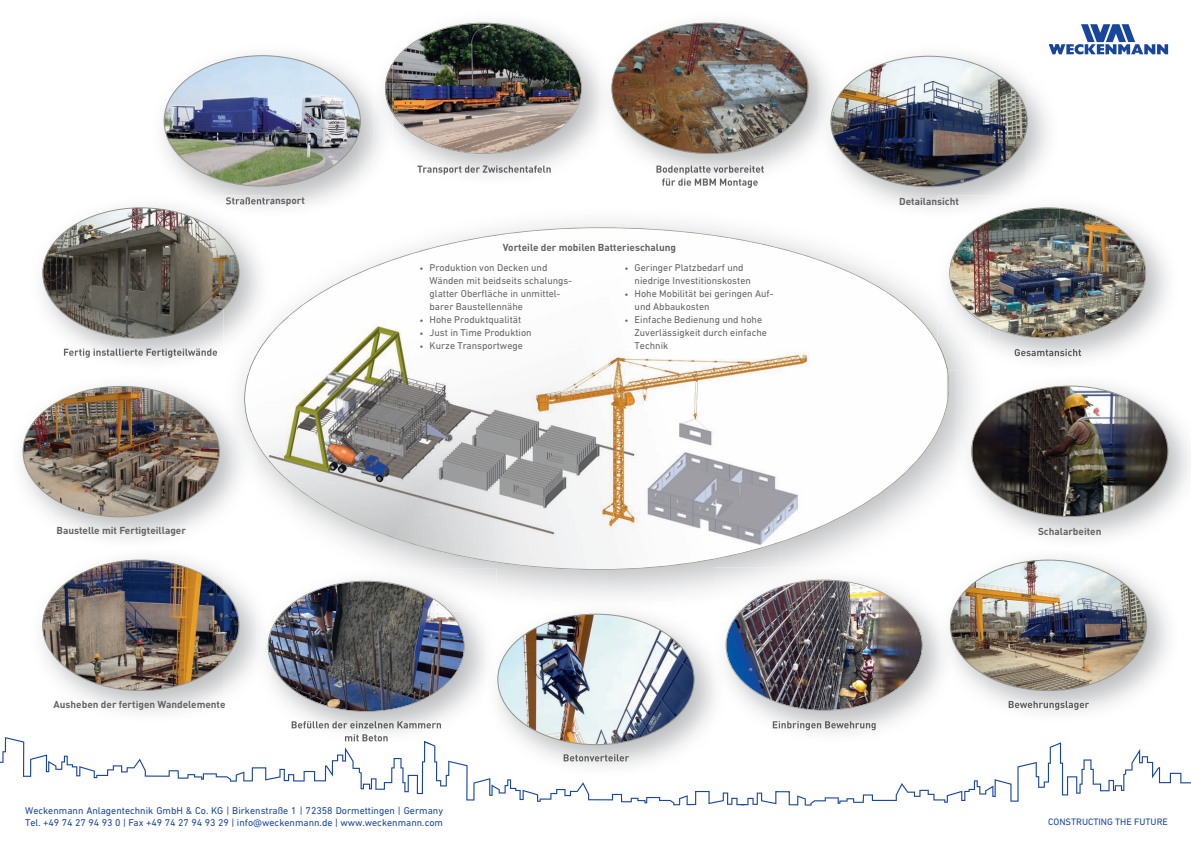
<style>
.page{position:relative;width:1191px;height:842px;background:#fff}
.page>*{position:absolute;margin:0;border:0;box-sizing:border-box;transform-origin:0 0}
.t1{font:10px/13px "DIN Next CYR";color:#636366}
.t2{font:10px/12px "DIN Next CYR";color:#18469d}
.t3{font:700 10px "FFDIN";color:#636366}
.t4{font:9.5px "DIN Next CYR";color:#18469d}
.s1{font-family:"Scala"}
</style>
<div class="page">
<svg style="left:245px;top:227px;width:704px;height:343px"></svg>
<svg style="left:0;top:737px;width:1191px;height:69px"></svg>
<img style="left:417px;top:165px;width:134px;height:10px">
<img style="left:392px;top:23px;width:190px;height:131px">
<img style="left:989px;top:206px;width:179px;height:154px">
<img style="left:937px;top:227px;width:52px;height:144px">
<img style="left:937px;top:342px;width:11px;height:29px">
<img style="left:1014px;top:349px;width:67px;height:7px">
<img style="left:949px;top:207px;width:197px;height:132px">
<img style="left:644px;top:21px;width:175px;height:165px">
<img style="left:600px;top:69px;width:12px;height:59px">
<img style="left:656px;top:166px;width:108px;height:9px">
<img style="left:662px;top:178px;width:95px;height:8px">
<img style="left:612px;top:23px;width:196px;height:131px">
<img style="left:385px;top:63px;width:7px;height:51px">
<img style="left:271px;top:197px;width:33px;height:10px">
<img style="left:164px;top:56px;width:196px;height:130px">
<img style="left:1024px;top:54px;width:32px;height:135px">
<svg style="left:1048px;top:24px;width:120px;height:30px"></svg>
<img style="left:937px;top:195px;width:122px;height:24px">
<img style="left:991px;top:207px;width:68px;height:12px">
<img style="left:819px;top:57px;width:12px;height:102px">
<img style="left:831px;top:56px;width:196px;height:131px">
<img style="left:959px;top:374px;width:231px;height:165px">
<img style="left:972px;top:386px;width:195px;height:131px">
<img style="left:714px;top:568px;width:240px;height:175px">
<img style="left:773px;top:721px;width:102px;height:9px">
<img style="left:938px;top:611px;width:48px;height:112px">
<img style="left:938px;top:548px;width:12px;height:63px">
<img style="left:1008px;top:701px;width:81px;height:9px">
<img style="left:950px;top:560px;width:196px;height:130px">
<img style="left:486px;top:612px;width:240px;height:165px">
<img style="left:714px;top:580px;width:208px;height:131px">
<img style="left:563px;top:754px;width:66px;height:7px">
<img style="left:498px;top:614px;width:196px;height:131px">
<img style="left:256px;top:569px;width:240px;height:175px">
<svg style="left:424px;top:741px;width:7px;height:3px"></svg>
<svg style="left:486px;top:602px;width:10px;height:9px"></svg>
<img style="left:292px;top:721px;width:150px;height:7px">
<img style="left:345px;top:734px;width:43px;height:7px">
<img style="left:271px;top:581px;width:194px;height:131px">
<img style="left:41px;top:548px;width:230px;height:175px">
<img style="left:268px;top:630px;width:3px;height:33px">
<img style="left:43px;top:560px;width:196px;height:130px">
<img style="left:21px;top:378px;width:230px;height:171px">
<img style="left:244px;top:374px;width:7px;height:59px">
<svg style="left:223px;top:548px;width:28px;height:1px"></svg>
<img style="left:23px;top:386px;width:196px;height:131px">
<img style="left:223px;top:227px;width:48px;height:144px">
<img style="left:249px;top:333px;width:22px;height:38px">
<img style="left:226px;top:197px;width:45px;height:10px">
<img style="left:64px;top:348px;width:153px;height:10px">
<img style="left:43px;top:208px;width:196px;height:130px">
<p class="t3" style="left:503px;top:240px;width:175px">Vorteile der mobilen Batterieschalung</p>
<p class="t1" style="left:429px;top:261px;width:144px;text-indent:-10px"><span class="s1">•</span> Produktion von Decken und<br>Wänden mit beidseits schalungs&shy;glatter Oberfläche in unmittel&shy;barer Baustellennähe</p>
<p class="t1" style="left:420px;top:313px;width:103px"><span class="s1">•</span> Hohe Produktqualität</p>
<p class="t1" style="left:420px;top:326px;width:114px"><span class="s1">•</span> Just in Time Produktion</p>
<p class="t1" style="left:420px;top:339px;width:105px"><span class="s1">•</span> Kurze Transportwege</p>
<p class="t1" style="left:634px;top:260px;width:118px;text-indent:-10px"><span class="s1">•</span> Geringer Platzbedarf und niedrige Investitionskosten</p>
<p class="t1" style="left:634px;top:286px;width:140px;text-indent:-10px"><span class="s1">•</span> Hohe Mobilität bei geringen Auf&shy;und Abbaukosten</p>
<p class="t1" style="left:634px;top:312px;width:134px;text-indent:-10px"><span class="s1">•</span> Einfache Bedienung und hohe<br>Zuverlässigkeit durch einfache<br>Technik</p>
<p class="t3" style="left:56px;top:524px;width:131px">Baustelle mit Fertigteillager</p>
<p class="t3" style="left:53px;top:698px;width:174px">Ausheben der fertigen Wandelemente</p>
<p class="t2" style="left:25px;top:804px;width:419px">Weckenmann Anlagentechnik GmbH &amp; Co. KG | Birkenstraße 1 | 72358 Dormettingen | Germany<br>Tel. +49 74 27 94 93 0 | Fax +49 74 27 94 93 29 | info@weckenmann.de | www.weckenmann.com</p>
<p class="t3" style="left:899px;top:195px;width:61px">Detailansicht</p>
<p class="t3" style="left:1038px;top:525px;width:65px">Schalarbeiten</p>
<p class="t4" style="left:1048px;top:816px;width:121px">CONSTRUCTING THE FUTURE</p>
</div>
